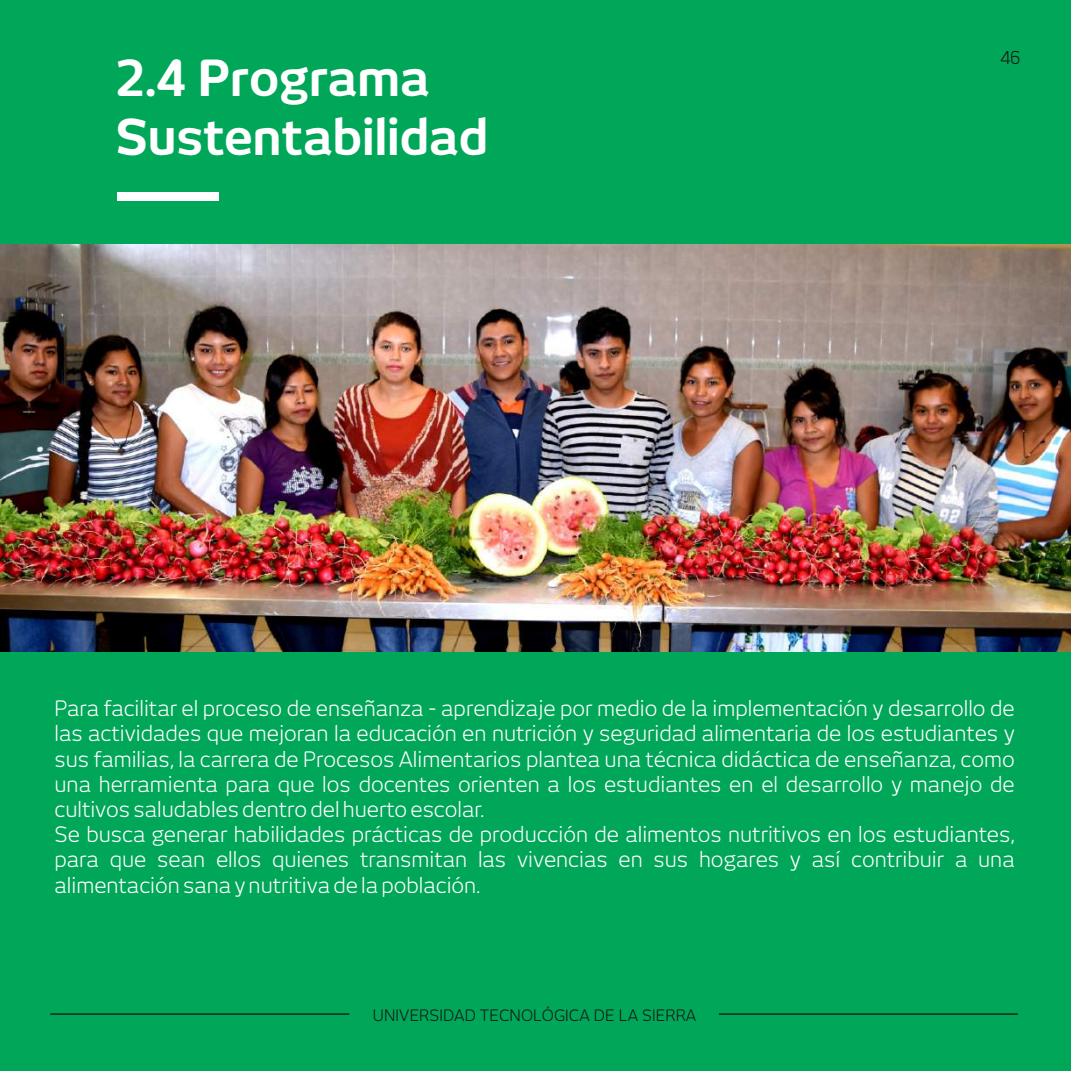
<style>
.page{position:relative;width:1071px;height:1071px;background:#00a759}
.page>*{position:absolute;margin:0;border:0;box-sizing:border-box;transform-origin:0 0}
.t1{font:700 49px/58.8px "New June";color:#fff}
.t2{font:21px/25.2px "New June";color:#fff}
.t3{font:17.5px "New June";color:#151616}
.t4{font:15.58px "New June";letter-spacing:.01em;color:#151616}
</style>
<div class="page">
<img style="left:0;top:245px;width:1071px;height:406px">
<div style="left:117px;top:192px;width:102px;height:8px;background:#fff"></div>
<hr style="left:50px;top:1014px;width:299px;height:1px;background:#151616">
<hr style="left:719px;top:1014px;width:299px;height:1px;background:#151616">
<h1 class="t1" style="left:116px;top:52px;width:374px">2.4 Programa<br>Sustentabilidad</h1>
<p class="t3" style="left:1000px;top:50px;width:22px">46</p>
<p class="t2" style="left:55px;top:697px;width:962px">Para facilitar el proceso de enseñanza - aprendizaje por medio de la implementación y desarrollo de las actividades que mejoran la educación en nutrición y seguridad alimentaria de los estudiantes y sus familias, la carrera de Procesos Alimentarios plantea una técnica didáctica de enseñanza, como una herramienta para que los docentes orienten a los estudiantes en el desarrollo y manejo de cultivos saludables dentro del huerto escolar.<br>Se busca generar habilidades prácticas de producción de alimentos nutritivos en los estudiantes, para que sean ellos quienes transmitan las vivencias en sus hogares y así contribuir a una alimentación sana y nutritiva de la población.</p>
<p class="t4" style="left:373px;top:1008px;width:325px">UNIVERSIDAD TECNOLÓGICA DE LA SIERRA</p>
</div>
